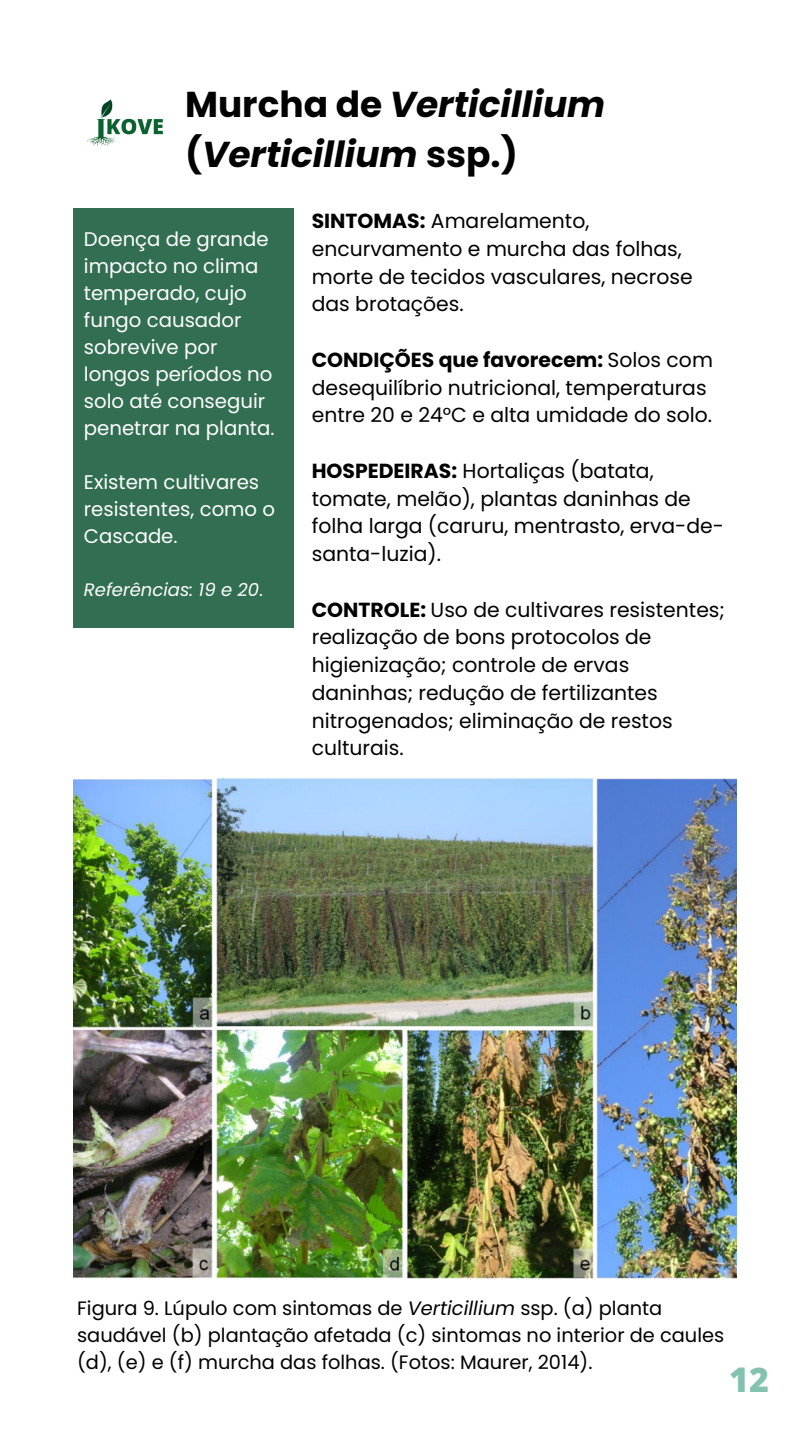
<style>
.page{position:relative;width:810px;height:1440px;background:#fff}
.page>*{position:absolute;margin:0;border:0;box-sizing:border-box;transform-origin:0 0}
.t1{font:italic 700 36px "Poppins";color:#000}
.t2{font:800 34px "Open Sans";color:#83c2b0}
.t3{font:20.3px/27.8px "Poppins";color:#000}
.t4{font:19.7px/27px "Poppins";color:#fff}
.t5{font:19.4px/27px "Poppins";color:#000}
.t6{font:italic 18px "Poppins";color:#fff}
.s1{font-style:normal}
.s2{font-weight:700}
.s3{font-style:italic}
</style>
<div class="page">
<img style="left:73px;top:778px;width:663px;height:501px">
<div style="left:73px;top:208px;width:221px;height:420px;background:#326e51"></div>
<img style="left:86px;top:99px;width:77px;height:47px">
<p class="t1" style="left:185px;top:79px;width:422px"><span class="s1">Murcha de</span> Verticillium</p>
<p class="t1" style="left:185px;top:129px;width:334px"><span class="s1">(</span>Verticillium <span class="s1">ssp.)</span></p>
<p class="t4" style="left:84px;top:226px;width:192px">Doença de grande impacto no clima temperado, cujo fungo causador sobrevive por longos períodos no solo até conseguir penetrar na planta.</p>
<p class="t4" style="left:84px;top:469px;width:193px">Existem cultivares resistentes, como o<br>Cascade.</p>
<p class="t6" style="left:84px;top:577px;width:181px">Referências: 19 e 20<span class="s1">.</span></p>
<p class="t3" style="left:312px;top:207px;width:383px"><span class="s2">SINTOMAS:</span> Amarelamento, encurvamento e murcha das folhas, morte de tecidos vasculares, necrose das brotações.</p>
<p class="t3" style="left:312px;top:346px;width:403px"><span class="s2">CONDIÇÕES que favorecem:</span> Solos com desequilíbrio nutricional, temperaturas entre 20 e 24°C e alta umidade do solo.</p>
<p class="t3" style="left:312px;top:457px;width:414px"><span class="s2">HOSPEDEIRAS:</span> Hortaliças (batata, tomate, melão), plantas daninhas de folha larga (caruru, mentrasto, erva-de&shy;santa-luzia).</p>
<p class="t3" style="left:312px;top:596px;width:415px"><span class="s2">CONTROLE:</span> Uso de cultivares resistentes; realização de bons protocolos de higienização; controle de ervas daninhas; redução de fertilizantes nitrogenados; eliminação de restos culturais.</p>
<p class="t5" style="left:77px;top:1295px;width:649px">Figura 9. Lúpulo com sintomas de <span class="s3">Verticillium</span> ssp. (a) planta saudável (b) plantação afetada (c) sintomas no interior de caules (d), (e) e (f) murcha das folhas. (Fotos: Maurer, 2014).</p>
<p class="t2" style="left:729px;top:1355px;width:41px">12</p>
</div>
